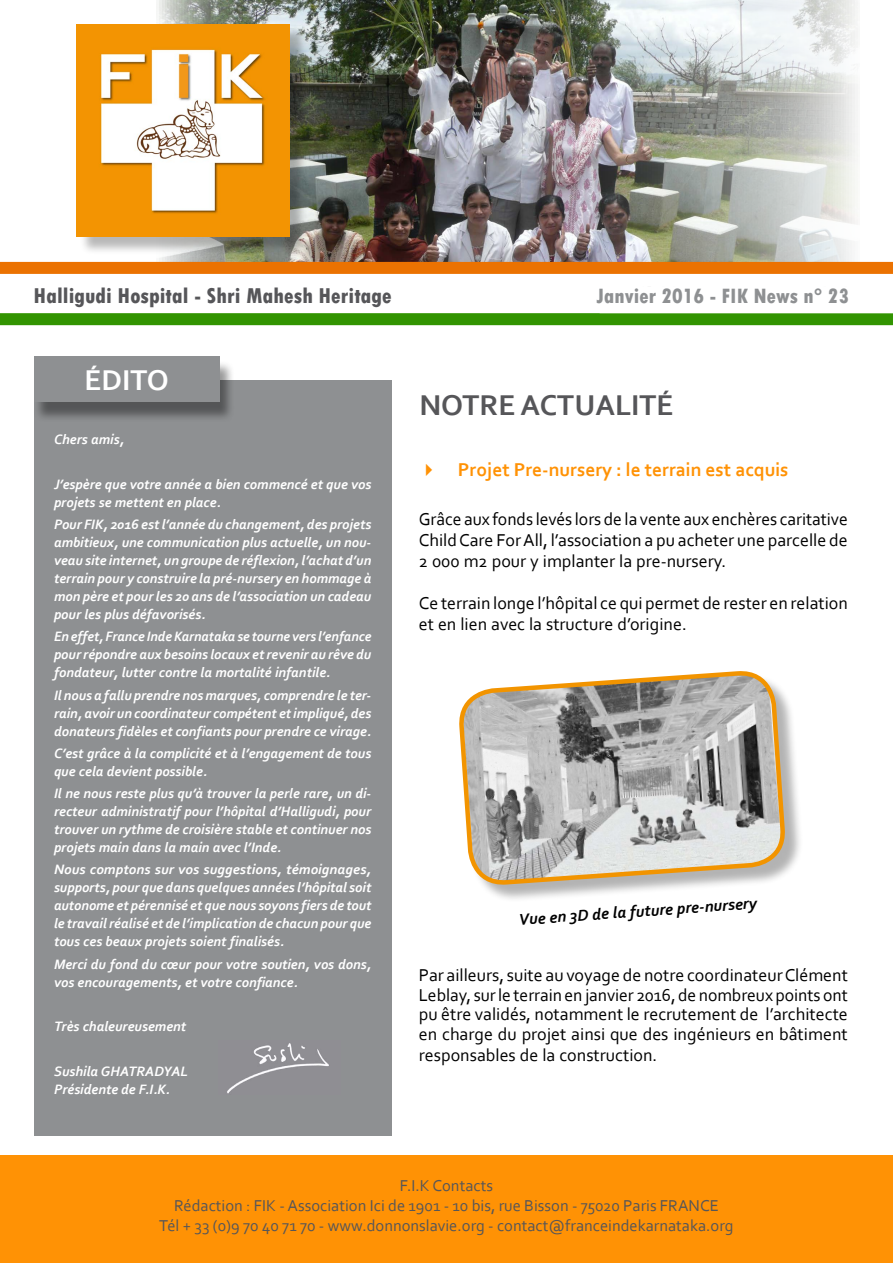
<style>
.page{position:relative;width:893px;height:1263px;background:#fff}
.page>*{position:absolute;margin:0;border:0;box-sizing:border-box;transform-origin:0 0}
.t1{font:700 30px "Corbel";color:#565659}
.t2{font:700 30px "Corbel";color:#fff}
.t3{font:800 condensed 22.5px "Tw Cen";color:#565659}
.t4{font:800 condensed 22.5px "Tw Cen";color:#8e9092}
.t5{font:800 condensed 21.75px "Tw Cen";color:#8e9092}
.t6{font:700 19.5px "Corbel";color:#ff9205}
.t7{font:18px/19.8px "Corbel";color:#000;text-align:justify}
.t8{font:18px "Corbel";color:#565659}
.t9{font:16.5px/19.8px "Corbel";color:#565659;text-align:center}
.t10{font:italic 700 16.5px "Corbel";color:#000}
.t11{font:15px/20.7px "Corbel";letter-spacing:-.02em;color:#565659}
.t12{font:italic 700 14.25px/18px "Corbel";color:#fff;text-align:justify}
</style>
<div class="page">
<img style="left:153px;top:0;width:707px;height:262px">
<div style="left:0;top:262px;width:893px;height:12px;background:#eb7201"></div>
<div style="left:0;top:313px;width:893px;height:12px;background:#329401"></div>
<div style="left:79px;top:27px;width:229px;height:229px;background:#000;opacity:.28"></div>
<img style="left:77px;top:24px;width:212px;height:213px">
<div style="left:0;top:1155px;width:893px;height:108px;background:#ff9205"></div>
<div style="left:34px;top:380px;width:357px;height:755px;background:#8e9092"></div>
<div style="left:33px;top:361px;width:202px;height:62px;background:#000;opacity:.41"></div>
<div style="left:34px;top:356px;width:185px;height:45px;background:#8e9092"></div>
<img style="left:227px;top:1043px;width:102px;height:51px">
<div style="left:462px;top:674px;width:341px;height:229px;background:#000;opacity:.3"></div>
<svg style="left:459px;top:671px;width:326px;height:214px;background:#b9b4ab"></svg>
<h2 class="t3" style="left:34px;top:282px;width:360px">Halligudi Hospital - Shri Mahesh Heritage</h2>
<h2 class="t4" style="left:612px;top:282px;width:241px">Avril 2015 - FIK News n°18</h2>
<h3 class="t5" style="left:597px;top:283px;width:254px">Janvier 2016 - FIK News n° 23</h3>
<h1 class="t2" style="left:85px;top:361px;width:86px">ÉDITO</h1>
<p class="t12" style="left:54px;top:430px;width:72px">Chers amis,</p>
<p class="t12" style="left:54px;top:475px;width:319px">J’espère que votre année a bien commencé et que vos projets se mettent en place.</p>
<p class="t12" style="left:54px;top:515px;width:319px">Pour FIK, 2016 est l’année du changement, des projets ambitieux, une communication plus actuelle, un nou&shy;veau site internet, un groupe de réflexion, l’achat d’un terrain pour y construire la pré-nursery en hommage à mon père et pour les 20 ans de l’association un cadeau pour les plus défavorisés.</p>
<p class="t12" style="left:54px;top:627px;width:319px">En effet, France Inde Karnataka se tourne vers l’enfance pour répondre aux besoins locaux et revenir au rêve du fondateur, lutter contre la mortalité infantile.</p>
<p class="t12" style="left:54px;top:685px;width:319px">Il nous a fallu prendre nos marques, comprendre le ter&shy;rain, avoir un coordinateur compétent et impliqué, des donateurs fidèles et confiants pour prendre ce virage.</p>
<p class="t12" style="left:54px;top:744px;width:319px">C’est grâce à la complicité et à l’engagement de tous que cela devient possible.</p>
<p class="t12" style="left:54px;top:784px;width:319px">Il ne nous reste plus qu’à trouver la perle rare, un di&shy;recteur administratif pour l’hôpital d’Halligudi, pour trouver un rythme de croisière stable et continuer nos projets main dans la main avec l’Inde.</p>
<p class="t12" style="left:54px;top:860px;width:319px">Nous comptons sur vos suggestions, témoignages, supports, pour que dans quelques années l’hôpital soit autonome et pérennisé et que nous soyons fiers de tout le travail réalisé et de l’implication de chacun pour que tous ces beaux projets soient finalisés.</p>
<p class="t12" style="left:54px;top:954px;width:319px">Merci du fond du cœur pour votre soutien, vos dons, vos encouragements, et votre confiance.</p>
<p class="t12" style="left:54px;top:1017px;width:134px">Très chaleureusement</p>
<p class="t12" style="left:54px;top:1061px;width:136px">Sushila GHATRADYAL<br>Présidente de F.I.K.</p>
<h1 class="t1" style="left:419px;top:387px;width:256px">NOTRE ACTUALITÉ</h1>
<h3 class="t6" style="left:458px;top:458px;width:332px">Projet Pre-nursery : le terrain est acquis</h3>
<p class="t7" style="left:419px;top:508px;width:430px;line-height:21px">Grâce aux fonds levés lors de la vente aux enchères caritative Child Care For All, l’association a pu acheter une parcelle de 2 000 m2 pour y implanter la pre-nursery.</p>
<p class="t7" style="left:419px;top:592px;width:430px;line-height:21px">Ce terrain longe l’hôpital ce qui permet de rester en relation et en lien avec la structure d’origine.</p>
<p class="t10" style="left:518px;top:909px;width:240px;rotate:-4deg">Vue en 3D de la future pre-nursery</p>
<p class="t7" style="left:419px;top:965px;width:431px">Par ailleurs, suite au voyage de notre coordinateur Clément Leblay, sur le terrain en janvier 2016, de nombreux points ont pu être validés, notamment le recrutement de l’architecte en charge du projet ainsi que des ingénieurs en bâtiment responsables de la construction.</p>
<p class="t8" style="left:393px;top:1167px;width:108px">F.I.K. Contacts</p>
<p class="t11" style="left:203px;top:1189px;width:489px">Rédaction : FIK - Association loi de 1901 - 50 rue Vaneau - 75007 PARIS FRANCE<br>Tél + 33 9 54 59 77 60 - www.donnonslavie.org - contact@franceindekarnataka.org</p>
<p class="t9" style="left:159px;top:1175px;width:576px">F.I.K Contacts<br>Rédaction : FIK - Association Ici de 1901 - 10 bis, rue Bisson - 75020 Paris FRANCE<br>Tél + 33 (0)9 70 40 71 70 - www.donnonslavie.org - contact@franceindekarnataka.org</p>
</div>
